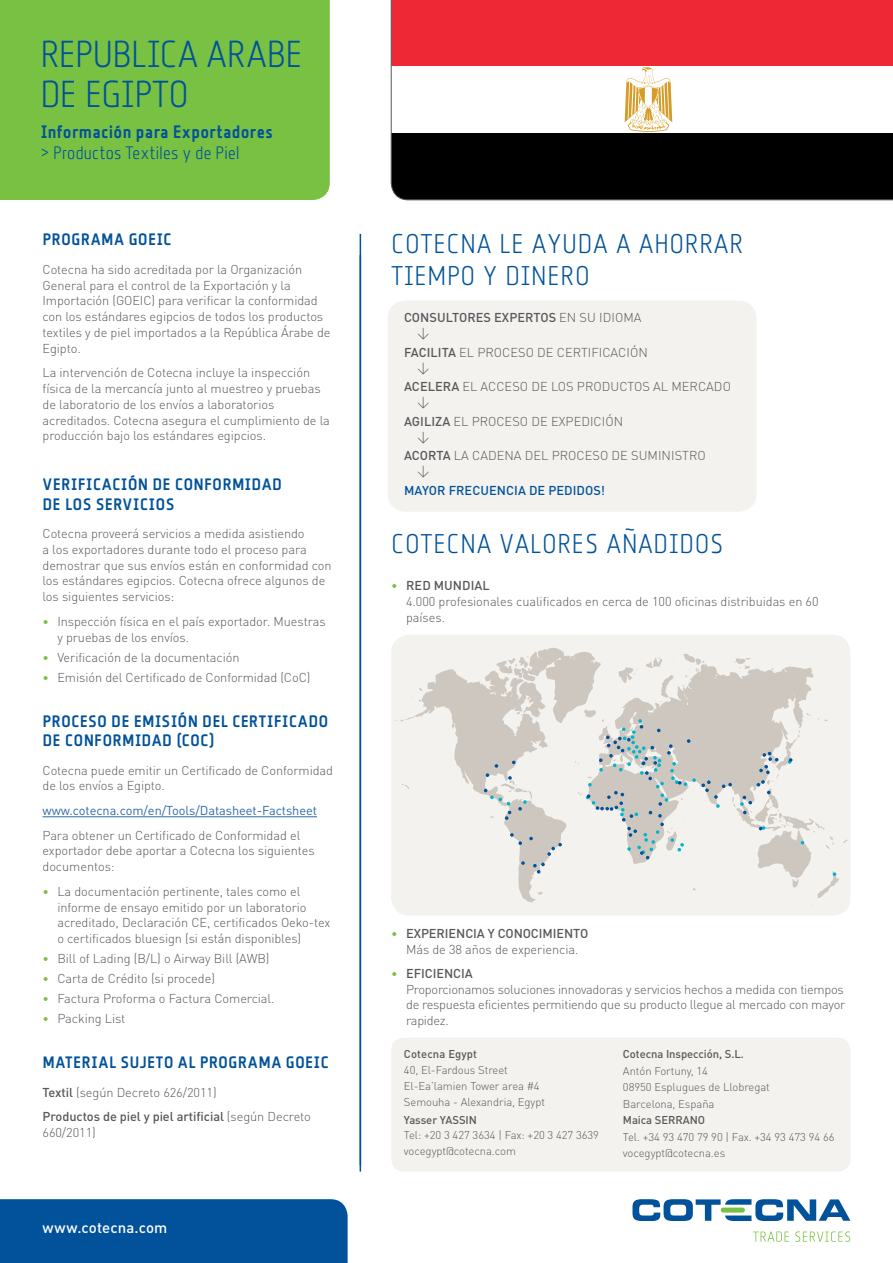
<style>
.page{position:relative;width:893px;height:1263px;background:#fff}
.page>*{position:absolute;margin:0;border:0;box-sizing:border-box;transform-origin:0 0}
.t1{font:37.5px/40.5px "Florin Sans LT";letter-spacing:-.01em;color:#01529a}
.t2{font:27px/32.4px "Florin Sans LT";letter-spacing:.025em;color:#01529a}
.t3{font:18px "Florin Sans BD";letter-spacing:-.02em;color:#01529a}
.t4{font:18px "Florin Sans LT";letter-spacing:-.02em;color:#01529a}
.t5{font:16.5px/19.5px "Florin Sans BD";letter-spacing:.01em;color:#01529a}
.t6{font:500 15px "DIN Pro";letter-spacing:.005em;color:#fff}
.t7{font:300 12.75px/15.8px "DIN Pro";letter-spacing:-.005em;color:#57585a}
.t8{font:500 12.75px/24.8px "DIN Pro";letter-spacing:-.005em;color:#57585a}
.t9{font:12.75px "DIN Pro";letter-spacing:-.005em;color:#2e68aa}
.t10{font:500 12.75px "DIN Pro";letter-spacing:.005em;color:#01529a}
.t11{font:300 11.25px/15.8px "DIN Pro";letter-spacing:-.005em;color:#57585a}
.t12{font:500 11.25px "DIN Pro";letter-spacing:-.005em;color:#57585a}
.s1{font-family:"DIN";font-size:12px;color:#79c142}
.s2{font-weight:300}
.s3{font-weight:500}
</style>
<div class="page">
<div style="left:388px;top:301px;width:368px;height:211px;background:#f3f2ef;border-radius:18px"></div>
<div style="left:391px;top:1037px;width:459px;height:134px;background:#f3f2ef;border-radius:13px"></div>
<div style="left:0;top:1199px;width:348px;height:64px;background:#01529a"></div>
<svg style="left:632px;top:1199px;width:218px;height:43px"></svg>
<div style="left:0;top:0;width:330px;height:200px;background:#79c142"></div>
<hr style="left:360px;top:234px;width:1px;height:937px;background:#01529a">
<svg style="left:390px;top:0;width:503px;height:201px"></svg>
<div style="left:391px;top:635px;width:459px;height:280px;background:#f3f2ef;border-radius:18px"></div>
<svg style="left:395px;top:648px;width:453px;height:259px"></svg>
<hr style="left:43px;top:816px;width:274px;height:1px;background:#2e68aa">
<h1 class="t1" style="left:40px;top:33px;width:264px">REPUBLICA ARABE<br>DE EGIPTO</h1>
<h3 class="t3" style="left:40px;top:121px;width:234px">INFORMACIÓN PARA EXPORTADORES</h3>
<h3 class="t4" style="left:40px;top:143px;width:201px">&gt; Productos Textiles y de Piel</h3>
<p class="t5" style="left:43px;top:230px;width:131px">PROGRAMA GOEIC</p>
<p class="t7" style="left:43px;top:260px;width:290px">Cotecna ha sido acreditada por la O rganización General para el control de la Exportación y la<br>I mportación (GO EIC) para verificar la conformidad con los estándares egipcios de todos los productos textiles y de piel importados a la República Árabe de Egipto.</p>
<p class="t7" style="left:43px;top:364px;width:289px">La intervención de Cotecna incluye la inspección física de la mercancía junto al muestreo y pruebas de laboratorio de los envíos a laboratorios acreditados. Cotecna asegura el cumplimiento de la producción bajo los estándares egipcios.</p>
<p class="t5" style="left:43px;top:475px;width:241px">VERIFICACIÓN DE CONFORMIDAD<br>DE LOS SERVICI</p>
<p class="t5" style="left:156px;top:494px;width:21px">OS</p>
<p class="t7" style="left:43px;top:524px;width:291px">Cotecna proveerá servicios a medida asistiendo<br>a los exportadores durante todo el proceso para demostrar que sus envíos están en conformidad con los estándares egipcios. Cotecna ofrece algunos de los siguientes servicios:</p>
<p class="t7" style="left:57px;top:612px;width:270px;text-indent:-15px"><span class="s1">•</span> I nspección física en el país exportador. M uestras y pruebas de los envíos.</p>
<p class="t7" style="left:43px;top:648px;width:199px"><span class="s1">•</span> Verificación de la documentación</p>
<p class="t7" style="left:43px;top:668px;width:270px"><span class="s1">•</span> Emisión del Certificado de Conformidad (CoC)</p>
<p class="t5" style="left:43px;top:711px;width:287px">PROCESO DE EMISIÓN DEL CERTIFICADO<br>DE CONFORMIDAD (COC)</p>
<p class="t7" style="left:43px;top:761px;width:292px">Cotecna puede emitir un Certificado de Conformidad de los envíos a Egipto.</p>
<p class="t9" style="left:43px;top:800px;width:276px">www.cotecna.com/en/Tools/Datasheet-Factsheet</p>
<p class="t7" style="left:43px;top:826px;width:274px">Para obtener un Certificado de Conformidad el exportador debe aportar a Cotecna los siguientes documentos:</p>
<p class="t7" style="left:57px;top:882px;width:274px;text-indent:-15px"><span class="s1">•</span> La documentación pertinente, tales como el informe de ensayo emitido por un laboratorio acreditado, Declaración C E, certificados Oeko-tex o certificados bluesign (si están disponibles)</p>
<p class="t7" style="left:43px;top:949px;width:229px"><span class="s1">•</span> Bill of Lading (B/L) o Airway Bill (AWB)</p>
<p class="t7" style="left:43px;top:969px;width:174px"><span class="s1">•</span> Carta de C rédito (si procede)</p>
<p class="t7" style="left:43px;top:989px;width:234px"><span class="s1">•</span> Factura Proforma o Factura Comercial.</p>
<p class="t7" style="left:43px;top:1009px;width:84px"><span class="s1">•</span> Packing List</p>
<p class="t5" style="left:43px;top:1053px;width:288px">MATERIAL SUJETO AL PROGRAMA GOEIC</p>
<p class="t8" style="left:43px;top:1078px;width:270px">Textil <span class="s2">(según Decreto 626/2011)<br></span>Productos de piel y piel artificial <span class="s2">(según Decreto</span></p>
<p class="t7" style="left:43px;top:1123px;width:55px">660/2011)</p>
<p class="t6" style="left:43px;top:1215px;width:126px">www.cotecna.com</p>
<h2 class="t2" style="left:391px;top:227px;width:353px">COTECNA LE AYUDA A AHORRAR<br>TIEMPO Y DINERO</h2>
<p class="t8" style="left:404px;top:304px;width:17px">Cons</p>
<p class="t8" style="left:437px;top:304px;width:31px">ultores</p>
<p class="t7" style="left:494px;top:309px;width:148px"><span class="s3">Expertos</span> en su idioma</p>
<p class="t7" style="left:417px;top:324px;width:15px">↓</p>
<p class="t8" style="left:404px;top:338px;width:14px">Facili</p>
<p class="t7" style="left:442px;top:343px;width:208px"><span class="s3">ta</span> el proceso de certificación</p>
<p class="t7" style="left:417px;top:358px;width:15px">↓</p>
<p class="t8" style="left:404px;top:373px;width:17px">Acelera</p>
<p class="t7" style="left:462px;top:378px;width:270px">el acceso de los productos al mercado</p>
<p class="t7" style="left:404px;top:391px;width:221px;line-height:19.5px;text-indent:13px">↓<br><span class="s3">Agiliza</span> el proceso de expedición</p>
<p class="t7" style="left:417px;top:427px;width:15px">↓</p>
<p class="t8" style="left:404px;top:442px;width:17px">Acor</p>
<p class="t7" style="left:436px;top:447px;width:271px"><span class="s3">ta</span> la cadena del proceso de suministro</p>
<p class="t7" style="left:417px;top:462px;width:15px">↓</p>
<p class="t10" style="left:404px;top:480px;width:20px">Mayor</p>
<p class="t10" style="left:449px;top:480px;width:9px">frec</p>
<p class="t10" style="left:480px;top:480px;width:17px">uencia</p>
<p class="t10" style="left:529px;top:480px;width:78px">de pedidos!</p>
<h2 class="t2" style="left:391px;top:527px;width:334px">COTECNA VALORES AÑADIDOS</h2>
<p class="t7" style="left:406px;top:576px;width:414px;text-indent:-15px"><span class="s1">•</span> <span class="s3">RED MUNDIAL<br></span>4.000 profesionales cualificados en cerca de 100 oficinas distribuidas en 60 países.</p>
<p class="t7" style="left:391px;top:924px;width:199px;text-align:center"><span class="s1">•</span> <span class="s3">EXPERIENCIA Y CONOCIMIENTO<br></span>Más de 38 años de experiencia.</p>
<p class="t7" style="left:406px;top:964px;width:441px;text-indent:-15px"><span class="s1">•</span> <span class="s3">EFICIENCIA<br></span>Proporcionamos soluciones innovadoras y servicios hechos a medida con tiempos de respuesta eficientes permitiendo que su producto llegue al mercado con mayor rapidez.</p>
<p class="t12" style="left:404px;top:1045px;width:75px">Cotecna Egypt</p>
<p class="t11" style="left:404px;top:1061px;width:143px">40, El-Fardous Street<br>El-Ea’lamien Tower area #4<br>Semouha - Alexandria, Egypt</p>
<p class="t12" style="left:404px;top:1110px;width:75px">Yasser YASSIN</p>
<p class="t11" style="left:404px;top:1126px;width:197px">Tel: +20 3 427 3634 | Fax: +20 3 427 3639 vocegypt@cotecna.com</p>
<p class="t12" style="left:623px;top:1045px;width:123px">Cotecna Inspección, S.L.</p>
<p class="t11" style="left:623px;top:1061px;width:148px;line-height:16.5px">Antón Fortuny, 14<br>08950 Esplugues de Llobregat<br>Barcelona, España</p>
<p class="t12" style="left:623px;top:1111px;width:84px">Maica SERRANO</p>
<p class="t11" style="left:623px;top:1127px;width:213px;line-height:16.5px">Tel. +34 93 470 79 90 | Fax. +34 93 473 94 66 vocegypt@cotecna.es</p>
</div>
